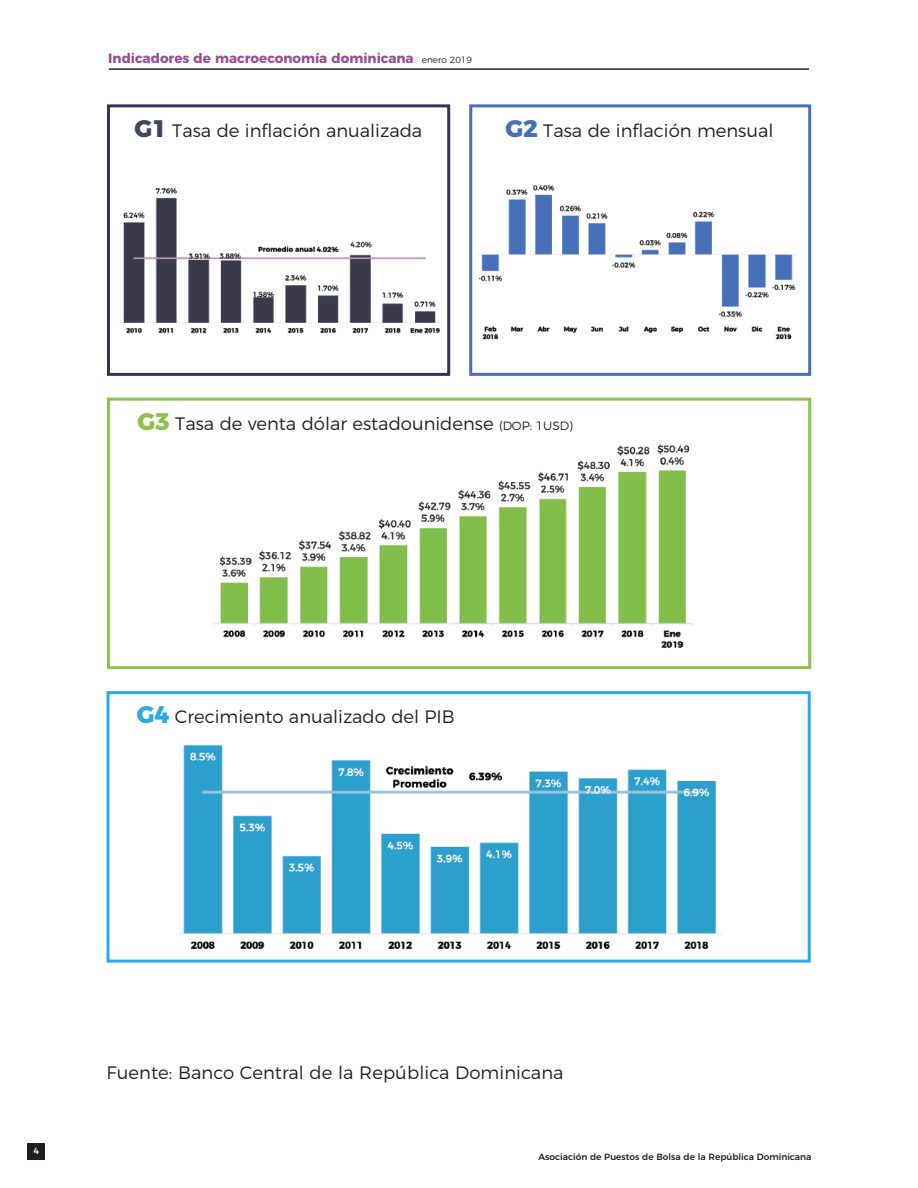
<style>
.page{position:relative;width:918px;height:1188px;background:#fff}
.page>*{position:absolute;margin:0;border:0;box-sizing:border-box;transform-origin:0 0}
.t1{font:300 18px "Montserrat";color:#231f20}
.t2{font:700 13.5px "Montserrat";color:#9a4d9d}
.t3{font:500 9px "Montserrat";color:#231f20}
.t4{font:500 9px "Montserrat";color:#fff}
.s1{font-weight:300;font-size:9px;color:#231f20}
.s2{font-weight:800;font-size:24px;color:#42435e}
.s3{font-weight:800;font-size:24px;color:#4671b8}
.s4{font-weight:800;font-size:24px;color:#8ac449}
.s5{font-size:12px}
.s6{font-weight:800;font-size:24px;color:#2babe1}
</style>
<div class="page">
<img style="left:213px;top:444px;width:480px;height:204px">
<div style="left:198px;top:418px;width:250px;height:43px;background:#fff"></div>
<img style="left:178px;top:744px;width:543px;height:205px">
<img style="left:477px;top:185px;width:320px;height:155px">
<img style="left:118px;top:188px;width:323px;height:146px">
<hr style="left:109px;top:68px;width:700px;height:2px;background:#231f20">
<div style="left:469px;top:104px;width:342px;height:272px;border:3px solid #4671b8"></div>
<div style="left:107px;top:398px;width:704px;height:271px;border:3px solid #8ac449"></div>
<div style="left:106px;top:691px;width:705px;height:272px;border:3px solid #2babe1"></div>
<div style="left:28px;top:1143px;width:17px;height:17px;background:#231f20"></div>
<div style="left:107px;top:104px;width:343px;height:272px;border:3px solid #333256"></div>
<p class="t2" style="left:108px;top:47px;width:365px">Indicadores de macroeconomía dominicana <span class="s1">enero 2019</span></p>
<p class="t1" style="left:134px;top:116px;width:290px"><span class="s2">G1</span> Tasa de inflación anualizada</p>
<p class="t1" style="left:505px;top:117px;width:270px"><span class="s3">G2</span> Tasa de inflación mensual</p>
<p class="t1" style="left:137px;top:409px;width:437px"><span class="s4">G3</span> Tasa de venta dólar estadounidense <span class="s5">(DOP: 1USD)</span></p>
<p class="t1" style="left:137px;top:703px;width:319px"><span class="s6">G4</span> Crecimiento anualizado del PIB</p>
<p class="t4" style="left:34px;top:1143px;width:7px">4</p>
<p class="t1" style="left:107px;top:1059px;width:459px">Fuente: Banco Central de la República Dominicana</p>
<p class="t3" style="left:538px;top:1150px;width:275px">Asociación de Puestos de Bolsa de la República Dominicana</p>
</div>
